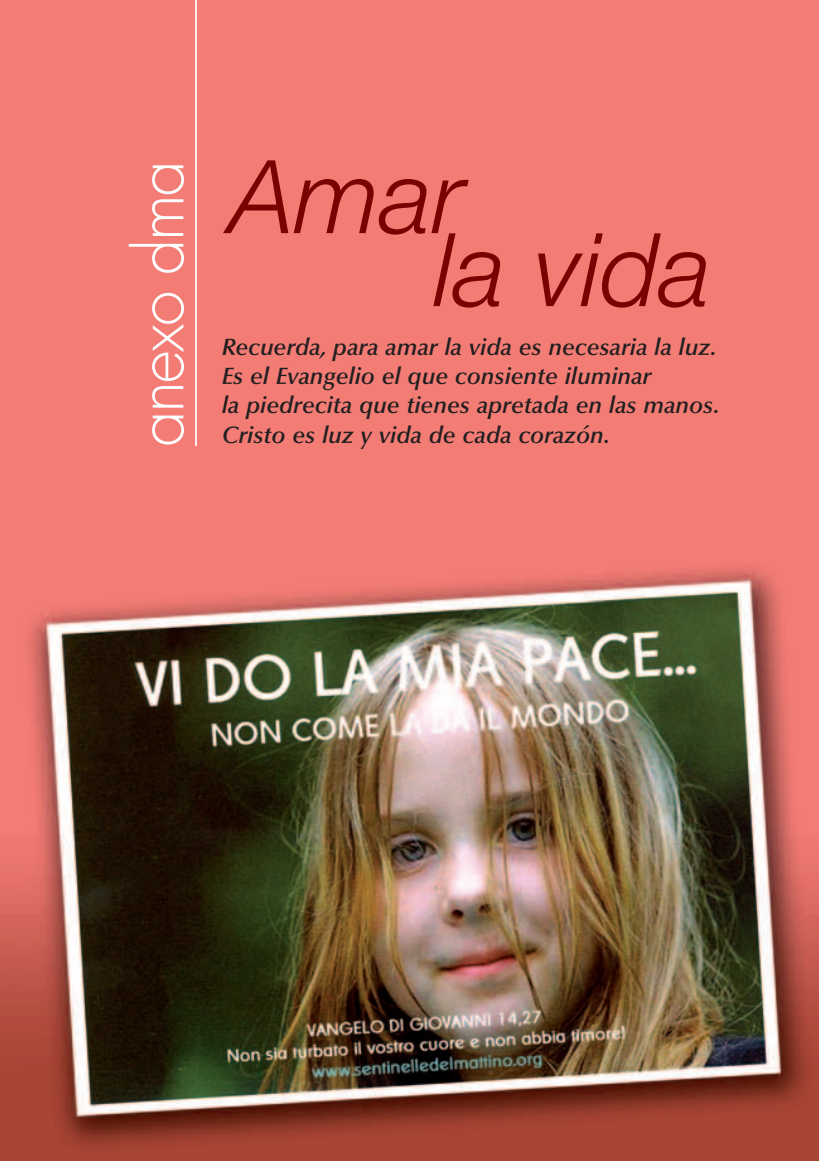
<style>
.page{position:relative;width:819px;height:1161px;background:#fff}
.page>*{position:absolute;margin:0;border:0;box-sizing:border-box;transform-origin:0 0}
.t1{font:italic 300 101.85px/73px "Helvetica Neue";color:#790100}
.t2{font:300 66.15px "Futura";letter-spacing:-.03em;color:#fff}
.t3{font:italic 600 23.8px/29.2px "Optima";color:#231f20}
</style>
<div class="page">
<img style="left:0;top:0;width:819px;height:1161px">
<hr style="left:195px;top:0;width:2px;height:446px;background:#fff">
<h2 class="t2" style="left:129px;top:446px;width:288px;rotate:-90deg">anexo dma</h2>
<h1 class="t1" style="left:434px;top:170px;width:279px;text-indent:-204px">Amar<br>la vida</h1>
<p class="t3" style="left:222px;top:335px;width:499px">Recuerda, para amar la vida es necesaria la luz.<br>Es el Evangelio el que consiente iluminar<br>la piedrecita que tienes apretada en las manos.<br>Cristo es luz y vida de cada corazón.</p>
</div>
